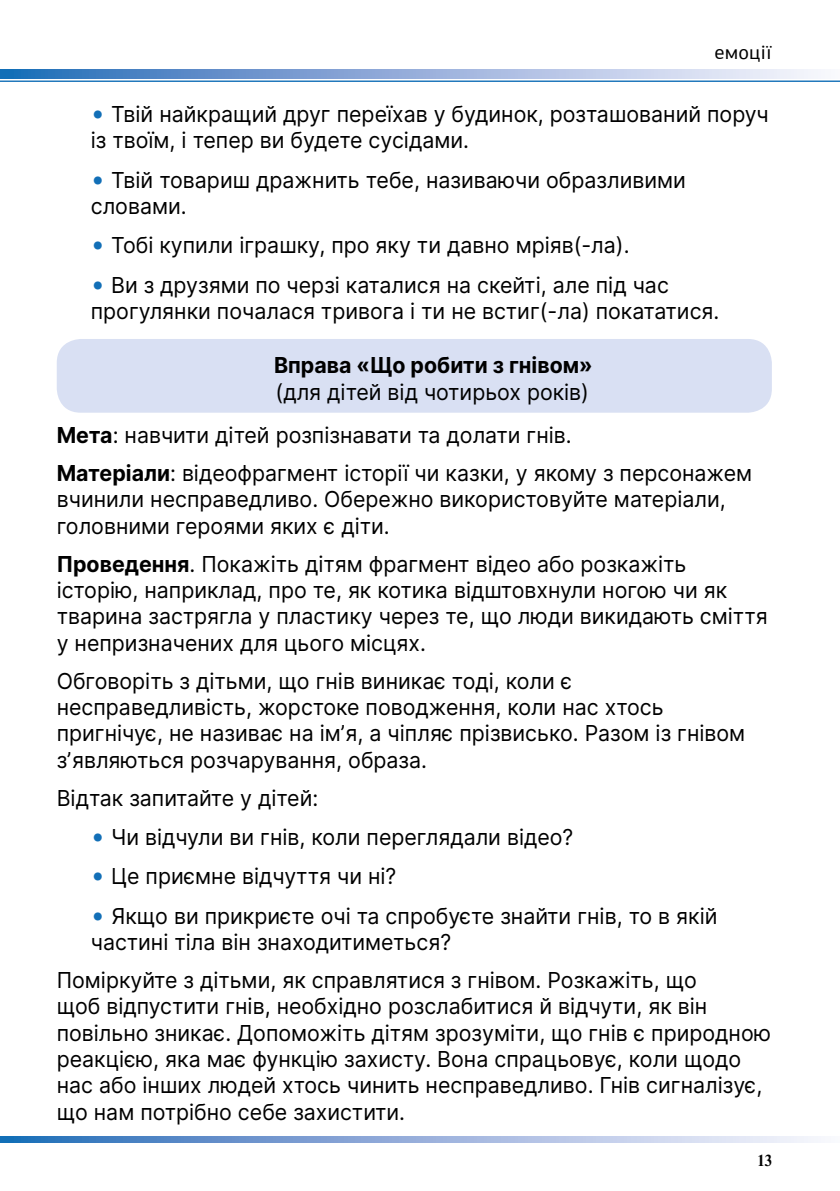
<style>
.page{position:relative;width:840px;height:1191px;background:#fff}
.page>*{position:absolute;margin:0;border:0;box-sizing:border-box;transform-origin:0 0}
.t1{font:22px/26.4px "Inter";color:#000}
.t2{font:700 22px "Inter";color:#000}
.t3{font:20px "PF Agora Sans Pro";letter-spacing:.025em;color:#000}
.t4{font:700 16px "Newton C";color:#000;scale:.9 1}
.s1{font-size:26px;color:#126fb7}
.s2{font-weight:700}
</style>
<div class="page">
<svg style="left:1px;top:1137px;width:817px;height:6px;background:#91aeda"></svg>
<svg style="left:0;top:70px;width:818px;height:8px;background:#90aeda"></svg>
<hr style="left:0;top:81px;width:839px;height:1px;background:#126fb7">
<div style="left:57px;top:339px;width:714px;height:74px;background:#d9e0f3;border-radius:24px"></div>
<p class="t3" style="left:714px;top:40px;width:59px">емоції</p>
<p class="t1" style="left:91px;top:100px;width:679px"><span class="s1">•</span> Твій найкращий друг переїхав у будинок, розташований поруч із твоїм, і тепер ви будете сусідами.</p>
<p class="t1" style="left:91px;top:166px;width:596px"><span class="s1">•</span> Твій товариш дражнить тебе, називаючи образливими словами.</p>
<p class="t1" style="left:91px;top:232px;width:540px"><span class="s1">•</span> Тобі купили іграшку, про яку ти давно мріяв(-ла).</p>
<p class="t1" style="left:91px;top:271px;width:629px"><span class="s1">•</span> Ви з друзями по черзі каталися на скейті, але під час прогулянки почалася тривога і ти не встиг(-ла) покататися.</p>
<p class="t2" style="left:274px;top:349px;width:320px">Вправа «Що робити з гнівом»</p>
<p class="t1" style="left:57px;top:369px;width:533px;line-height:43.6px;text-indent:219px">(для дітей від чотирьох років)<br><span class="s2">Мета</span>: навчити дітей розпізнавати та долати гнів.</p>
<p class="t1" style="left:57px;top:459px;width:696px"><span class="s2">Матеріали</span>: відеофрагмент історії чи казки, у якому з персонажем вчинили несправедливо. Обережно використовуйте матеріали, головними героями яких є діти.</p>
<p class="t1" style="left:57px;top:550px;width:712px"><span class="s2">Проведення</span>. Покажіть дітям фрагмент відео або розкажіть історію, наприклад, про те, як котика відштовхнули ногою чи як тварина застрягла у пластику через те, що люди викидають сміття у непризначених для цього місцях.</p>
<p class="t1" style="left:57px;top:667px;width:689px">Обговоріть з дітьми, що гнів виникає тоді, коли є несправедливість, жорстоке поводження, коли нас хтось пригнічує, не називає на імʼя, а чіпляє прізвисько. Разом із гнівом зʼявляються розчарування, образа.</p>
<p class="t1" style="left:57px;top:784px;width:263px">Відтак запитайте у дітей:</p>
<p class="t1" style="left:91px;top:823px;width:484px"><span class="s1">•</span> Чи відчули ви гнів, коли переглядали відео?</p>
<p class="t1" style="left:91px;top:862px;width:307px"><span class="s1">•</span> Це приємне відчуття чи ні?</p>
<p class="t1" style="left:91px;top:902px;width:627px"><span class="s1">•</span> Якщо ви прикриєте очі та спробуєте знайти гнів, то в якій частині тіла він знаходитиметься?</p>
<p class="t1" style="left:57px;top:966px;width:715px">Поміркуйте з дітьми, як справлятися з гнівом. Розкажіть, що<br>щоб відпустити гнів, необхідно розслабитися й відчути, як він повільно зникає. Допоможіть дітям зрозуміти, що гнів є природною реакцією, яка має функцію захисту. Вона спрацьовує, коли щодо нас або інших людей хтось чинить несправедливо. Гнів сигналізує, що нам потрібно себе захистити.</p>
<p class="t4" style="left:756px;top:1151px;width:18px">13</p>
</div>
